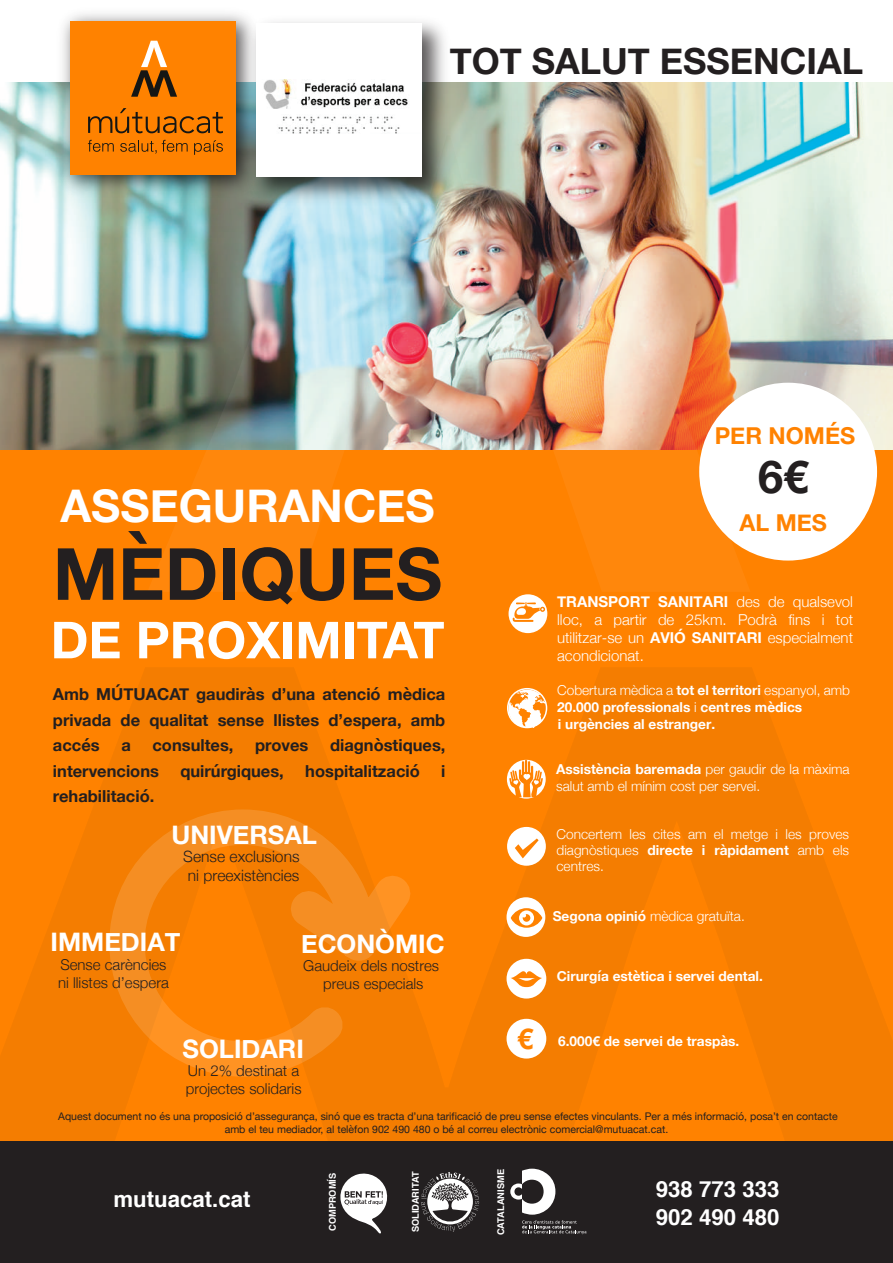
<style>
.page{position:relative;width:893px;height:1263px;background:#fff}
.page>*{position:absolute;margin:0;border:0;box-sizing:border-box;transform-origin:0 0}
.t1{font:700 72px "Helvetica Neue";color:#231f20}
.t2{font:700 51px "Helvetica Neue";color:#fff}
.t3{font:700 45.15px "Helvetica Neue";color:#231f20}
.t4{font:700 45px "Helvetica Neue";color:#fff}
.t5{font:700 36px "Helvetica Neue";color:#231f20}
.t6{font:700 25.5px "Helvetica Neue";color:#fff}
.t7{font:700 23.25px "Helvetica Neue";color:#ff8200}
.t8{font:700 22.2px "Helvetica";color:#fff}
.t9{font:700 16.5px/25.5px "Helvetica Neue";color:#231f20;text-align:justify}
.t10{font:300 15.6px/18.8px "Helvetica Neue";color:#231f20}
.t11{font:300 15px/18px "Helvetica Neue";color:#fff;text-align:justify}
.t12{font:300 15px/18px "Helvetica Neue";color:#231f20}
.t13{font:300 13.65px/16.4px "Helvetica Neue";color:#fff}
.t14{font:700 13.65px/16.4px "Helvetica Neue";color:#fff}
.t15{font:10.5px/12.6px "Helvetica Neue";color:#231f20;text-align:center}
.t16{font:700 9.3px "Helvetica LT Std";color:#fff}
.s1{font-weight:700}
.s2{font-weight:300}
.s3{font-size:28.65px;color:#ff8200}
</style>
<div class="page">
<img style="left:0;top:82px;width:893px;height:368px">
<div style="left:0;top:450px;width:893px;height:813px;background:#ff8200"></div>
<svg style="left:0;top:668px;width:893px;height:474px;fill:#f47d01"></svg>
<img style="left:147px;top:82px;width:604px;height:509px">
<div style="left:699px;top:383px;width:178px;height:177px;background:#fff;border-radius:50%"></div>
<img style="left:51px;top:13px;width:191px;height:189px">
<div style="left:71px;top:21px;width:165px;height:154px;background:#ff8200"></div>
<svg style="left:131px;top:41px;width:46px;height:56px"></svg>
<svg style="left:88px;top:108px;width:135px;height:25px"></svg>
<svg style="left:88px;top:140px;width:26px;height:12px"></svg>
<svg style="left:120px;top:140px;width:68px;height:14px"></svg>
<svg style="left:194px;top:140px;width:29px;height:15px"></svg>
<div style="left:509px;top:594px;width:38px;height:39px;background:#fff;border-radius:50%"></div>
<svg style="left:513px;top:602px;width:32px;height:20px"></svg>
<svg style="left:508px;top:690px;width:38px;height:38px"></svg>
<div style="left:507px;top:688px;width:40px;height:40px;border:2px solid #fff;border-radius:50%"></div>
<svg style="left:507px;top:760px;width:39px;height:39px"></svg>
<svg style="left:509px;top:760px;width:34px;height:37px"></svg>
<svg style="left:507px;top:827px;width:39px;height:39px"></svg>
<div style="left:507px;top:897px;width:38px;height:40px;background:#fff;border-radius:50%"></div>
<svg style="left:511px;top:908px;width:31px;height:20px"></svg>
<div style="left:509px;top:961px;width:35px;height:35px;background:#fff;border-radius:50%"></div>
<div style="left:507px;top:959px;width:39px;height:39px;border:4px solid #fff;border-radius:50%"></div>
<svg style="left:510px;top:971px;width:32px;height:16px"></svg>
<svg style="left:109px;top:809px;width:301px;height:268px"></svg>
<div style="left:509px;top:1021px;width:35px;height:35px;background:#fff;border-radius:50%"></div>
<div style="left:507px;top:1019px;width:39px;height:39px;border:4px solid #fff;border-radius:50%"></div>
<img style="left:242px;top:16px;width:213px;height:194px">
<div style="left:256px;top:23px;width:166px;height:154px;background:#fff"></div>
<div style="left:0;top:1142px;width:893px;height:121px;background:#231f20"></div>
<svg style="left:421px;top:1172px;width:58px;height:60px"></svg>
<svg style="left:340px;top:1173px;width:48px;height:61px"></svg>
<svg style="left:510px;top:1169px;width:76px;height:65px"></svg>
<img style="left:263px;top:79px;width:146px;height:54px">
<h3 class="t5" style="left:450px;top:33px;width:415px">TOT SALUT ESSENCIAL</h3>
<h3 class="t4" style="left:60px;top:470px;width:376px">ASSEGURANCES</h3>
<h1 class="t1" style="left:53px;top:518px;width:391px">MÈDIQUES</h1>
<h2 class="t2" style="left:51px;top:600px;width:395px">DE PROXIMITAT</h2>
<h3 class="t9" style="left:53px;top:682px;width:394px">Amb MÚTUACAT gaudiràs d’una atenció mèdica privada de qualitat sense llistes d’espera, amb accés</h3>
<h3 class="t9" style="left:121px;top:733px;width:11px">a</h3>
<h3 class="t9" style="left:152px;top:733px;width:82px">consultes,</h3>
<h3 class="t9" style="left:255px;top:733px;width:55px">proves</h3>
<h3 class="t9" style="left:330px;top:733px;width:117px">diagnòstiques,</h3>
<h3 class="t9" style="left:53px;top:758px;width:108px">intervencions</h3>
<h3 class="t9" style="left:180px;top:758px;width:105px">quirúrgiques,</h3>
<h3 class="t9" style="left:305px;top:758px;width:116px">hospitalització</h3>
<h3 class="t9" style="left:441px;top:758px;width:6px">i</h3>
<h3 class="t9" style="left:53px;top:784px;width:103px">rehabilitació.</h3>
<h3 class="t6" style="left:171px;top:815px;width:147px">UNIVERSAL</h3>
<h3 class="t10" style="left:183px;top:846px;width:118px">Sense exclusions ni preexistències</h3>
<h3 class="t6" style="left:51px;top:922px;width:131px">IMMEDIAT</h3>
<h3 class="t12" style="left:58px;top:954px;width:112px">Sense carències ni llistes d’espera</h3>
<h3 class="t6" style="left:301px;top:923px;width:145px">ECONÒMIC</h3>
<h3 class="t12" style="left:303px;top:955px;width:137px;text-align:center">Gaudeix dels nostres preus especials</h3>
<h3 class="t6" style="left:183px;top:1029px;width:123px">SOLIDARI</h3>
<h3 class="t12" style="left:186px;top:1060px;width:117px">Un 2% destinat a projectes solidaris</h3>
<h3 class="t7" style="left:715px;top:417px;width:142px">PER NOMÉS</h3>
<h3 class="t3" style="left:758px;top:442px;width:52px">6€</h3>
<h3 class="t7" style="left:739px;top:504px;width:89px">AL MES</h3>
<h3 class="t11" style="left:557px;top:592px;width:297px"><span class="s1">TRANSPORT SANITARI</span> des de qualsevol lloc, a partir de 25km. Podrà fins i tot utilitzar-se un <span class="s1">AVIÓ SANITARI</span> especialment acondicionat.</h3>
<h3 class="t14" style="left:557px;top:682px;width:295px"><span class="s2">Cobertura mèdica a</span> tot el territori <span class="s2">espanyol, amb<br></span>20.000 professionals <span class="s2">i</span> centres mèdics</h3>
<h3 class="t14" style="left:558px;top:716px;width:159px">i urgències al estranger.</h3>
<h3 class="t13" style="left:556px;top:760px;width:295px"><span class="s1">Assistència baremada</span> per gaudir de la màxima salut amb el mínim cost per servei.</h3>
<h3 class="t13" style="left:556px;top:824px;width:294px;text-align:justify">Concertem les cites am el metge i les proves diagnòstiques <span class="s1">directe i ràpidament</span> amb els centres.</h3>
<h3 class="t13" style="left:553px;top:907px;width:194px"><span class="s1">Segona opinió</span> mèdica gratuïta.</h3>
<h3 class="t14" style="left:557px;top:968px;width:208px">Cirurgía estètica i servei dental.</h3>
<h3 class="t14" style="left:517px;top:1033px;width:224px"><span class="s3">€</span> 6.000€ de servei de traspàs.</h3>
<p class="t15" style="left:58px;top:1111px;width:781px">Aquest document no és una proposició d’assegurança, sinó que es tracta d’una tarificació de preu sense efectes vinculants. Per a més informació, posa’t en contacte amb el teu mediador, al telèfon 902 490 480 o bé al correu electrònic comercial@mutuacat.cat.</p>
<h3 class="t8" style="left:113px;top:1181px;width:139px">mutuacat.cat</h3>
<p class="t16" style="left:327px;top:1231px;width:60px;rotate:-90deg">COMPROMÍS</p>
<p class="t16" style="left:410px;top:1232px;width:62px;rotate:-90deg">SOLIDARITAT</p>
<p class="t16" style="left:495px;top:1235px;width:67px;rotate:-90deg">CATALANISME</p>
<h3 class="t8" style="left:656px;top:1171px;width:125px">938 773 333</h3>
<h3 class="t8" style="left:656px;top:1199px;width:125px">902 490 480</h3>
</div>
